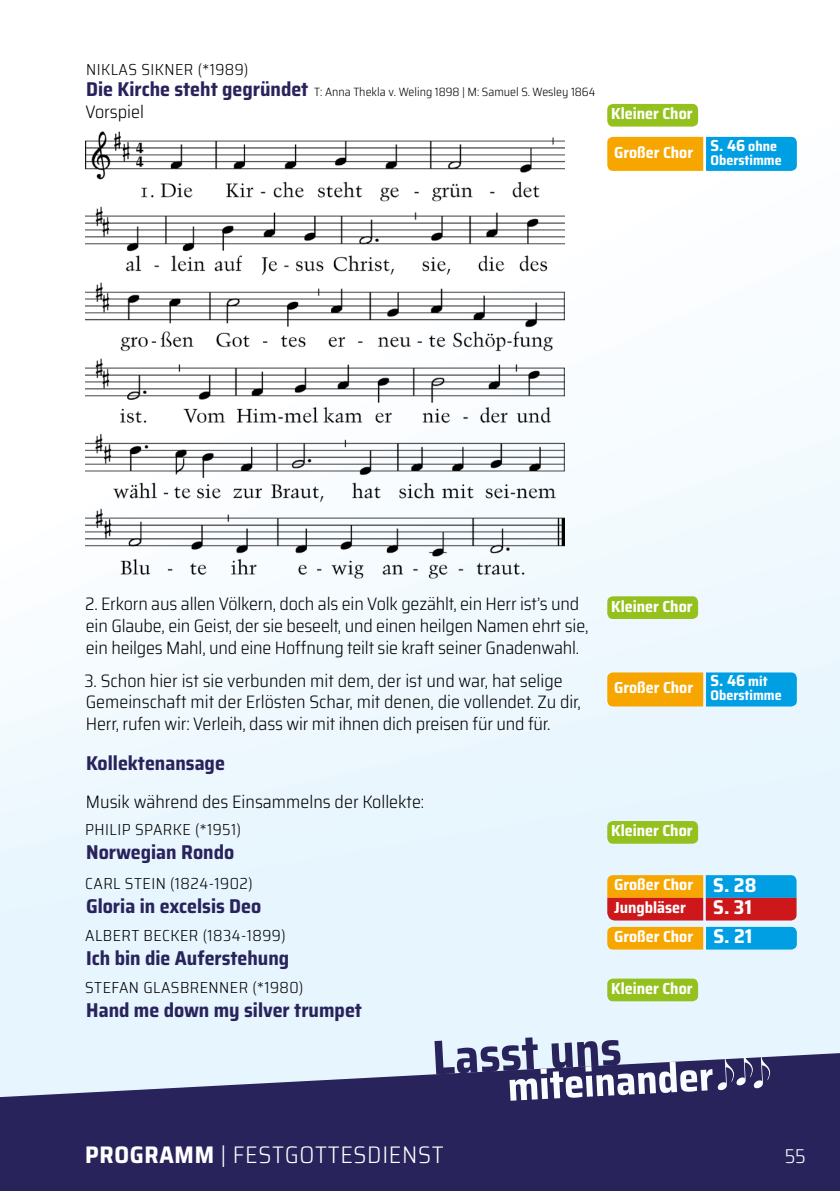
<style>
.page{position:relative;width:840px;height:1191px;background:#fff}
.page>*{position:absolute;margin:0;border:0;box-sizing:border-box;transform-origin:0 0}
.t1{font:300 semi-condensed 24px "Saira";letter-spacing:.03em;color:#fff}
.t2{font:700 semi-condensed 20px "Saira";color:#29235c}
.t3{font:700 semi-condensed 20px/22.6px "Saira";color:#fff}
.t4{font:300 semi-condensed 20px "Saira";color:#fff}
.t5{font:300 semi-condensed 18px/21.6px "Saira";letter-spacing:-.01em;color:#000}
.t6{font:700 semi-condensed 16px/22.6px "Saira";color:#fff}
.t7{font:300 semi-condensed 16px "Saira";letter-spacing:.03em;color:#000}
.t8{font:700 semi-condensed 14px "Saira";color:#fff}
.t9{font:300 semi-condensed 12px "Saira";color:#000}
.s1{font-weight:700;font-size:20px;color:#29235c}
.s2{font-size:20px}
.s3{font-weight:700}
</style>
<div class="page">
<div style="left:379px;top:572px;width:460px;height:23px;background:#f0f9fe"></div>
<div style="left:315px;top:595px;width:524px;height:22px;background:#f0f9fe"></div>
<div style="left:252px;top:617px;width:587px;height:22px;background:#f0f9fe"></div>
<div style="left:188px;top:639px;width:651px;height:22px;background:#eef8fe"></div>
<div style="left:125px;top:661px;width:714px;height:22px;background:#eef8fe"></div>
<div style="left:62px;top:683px;width:777px;height:22px;background:#eef8fe"></div>
<div style="left:1px;top:705px;width:838px;height:21px;background:#ecf7fe"></div>
<div style="left:0;top:726px;width:839px;height:22px;background:#ecf7fe"></div>
<div style="left:0;top:748px;width:839px;height:21px;background:#eaf6fe"></div>
<div style="left:0;top:769px;width:839px;height:21px;background:#eaf6fe"></div>
<div style="left:0;top:790px;width:839px;height:263px;background:#e6f5fe"></div>
<svg style="left:0;top:1053px;width:839px;height:138px;background:#444173"></svg>
<svg style="left:434px;top:1037px;width:335px;height:63px;background:#8588a9"></svg>
<img style="left:85px;top:131px;width:479px;height:448px">
<div style="left:607px;top:104px;width:90px;height:23px;background:#95c11f;border-radius:6px"></div>
<svg style="left:607px;top:137px;width:189px;height:34px;background:#82a471"></svg>
<div style="left:607px;top:596px;width:90px;height:23px;background:#95c11f;border-radius:6px"></div>
<svg style="left:607px;top:672px;width:189px;height:34px;background:#82a572"></svg>
<div style="left:607px;top:821px;width:90px;height:22px;background:#95c11f;border-radius:6px"></div>
<svg style="left:607px;top:875px;width:189px;height:45px;background:#a76148"></svg>
<svg style="left:607px;top:927px;width:189px;height:22px;background:#81a470"></svg>
<div style="left:607px;top:978px;width:90px;height:23px;background:#95c11f;border-radius:6px"></div>
<p class="t7" style="left:86px;top:57px;width:20px">Niklas</p>
<p class="t7" style="left:141px;top:57px;width:18px">Sikne</p>
<p class="t7" style="left:184px;top:57px;width:66px">r (*1989)</p>
<p class="t9" style="left:86px;top:83px;width:510px"><span class="s1">Die Kirche steht gegründet</span> T: Anna Thekla v. Weling 1898 | M: Samuel S. Wesley 1864</p>
<p class="t5" style="left:85px;top:101px;width:60px">Vorspiel</p>
<p class="t6" style="left:611px;top:102px;width:83px">Kleiner Chor</p>
<p class="t6" style="left:613px;top:141px;width:164px">Großer Chor S. 46 <sup>ohne</sup></p>
<p class="t8" style="left:710px;top:149px;width:73px">Oberstimme</p>
<p class="t5" style="left:85px;top:593px;width:504px">2. Erkorn aus allen Völkern, doch als ein Volk gezählt, ein Herr ist’s und ein Glaube, ein Geist, der sie beseelt, und einen heilgen Namen ehrt sie, ein heilges Mahl, und eine Hoffnung teilt sie kraft seiner Gnadenwahl.</p>
<p class="t5" style="left:84px;top:669px;width:497px">3. Schon hier ist sie verbunden mit dem, der ist und war, hat selige<br>Gemeinschaft mit der Erlösten Schar, mit denen, die vollendet. Zu dir,<br>Herr, rufen wir: Verleih, dass wir mit ihnen dich preisen für und für.</p>
<p class="t2" style="left:86px;top:747px;width:140px">Kollektenansage</p>
<p class="t5" style="left:86px;top:790px;width:340px">Musik während des Einsammelns der Kollekte:</p>
<p class="t7" style="left:85px;top:817px;width:18px">Philip</p>
<p class="t7" style="left:135px;top:817px;width:107px">Sparke (*1951)</p>
<p class="t2" style="left:86px;top:837px;width:149px">Norwegian Rondo</p>
<p class="t7" style="left:85px;top:872px;width:66px">Carl Stein</p>
<p class="t7" style="left:170px;top:872px;width:84px">(1824-1902)</p>
<p class="t2" style="left:86px;top:891px;width:177px">Gloria in excelsis Deo</p>
<p class="t7" style="left:85px;top:923px;width:202px">Albert Becker (1834-1899)</p>
<p class="t2" style="left:86px;top:942px;width:204px">Ich bin die Auferstehung</p>
<p class="t7" style="left:85px;top:975px;width:27px">Stefan</p>
<p class="t7" style="left:143px;top:975px;width:67px">Glasbrenne</p>
<p class="t7" style="left:238px;top:975px;width:66px">r (*1980)</p>
<p class="t2" style="left:86px;top:994px;width:277px">Hand me down my silver trumpet</p>
<p class="t6" style="left:611px;top:594px;width:83px">Kleiner Chor</p>
<p class="t6" style="left:613px;top:676px;width:155px">Großer Chor S. 46 <sup>mit</sup></p>
<p class="t8" style="left:710px;top:685px;width:73px">Oberstimme</p>
<p class="t6" style="left:611px;top:819px;width:83px">Kleiner Chor</p>
<p class="t6" style="left:613px;top:873px;width:81px">Großer Chor<br>Jungbläser</p>
<p class="t3" style="left:712px;top:873px;width:45px">S. 28<br>S. 31</p>
<p class="t6" style="left:613px;top:925px;width:140px">Großer Chor <span class="s2">S. 21</span></p>
<p class="t6" style="left:611px;top:977px;width:83px">Kleiner Chor</p>
<h1 class="t1" style="left:85px;top:1136px;width:269px"><span class="s3">Programm</span> | Festgottesdiens</h1>
<h1 class="t1" style="left:431px;top:1136px;width:13px">t</h1>
<p class="t4" style="left:784px;top:1140px;width:23px">55</p>
</div>
